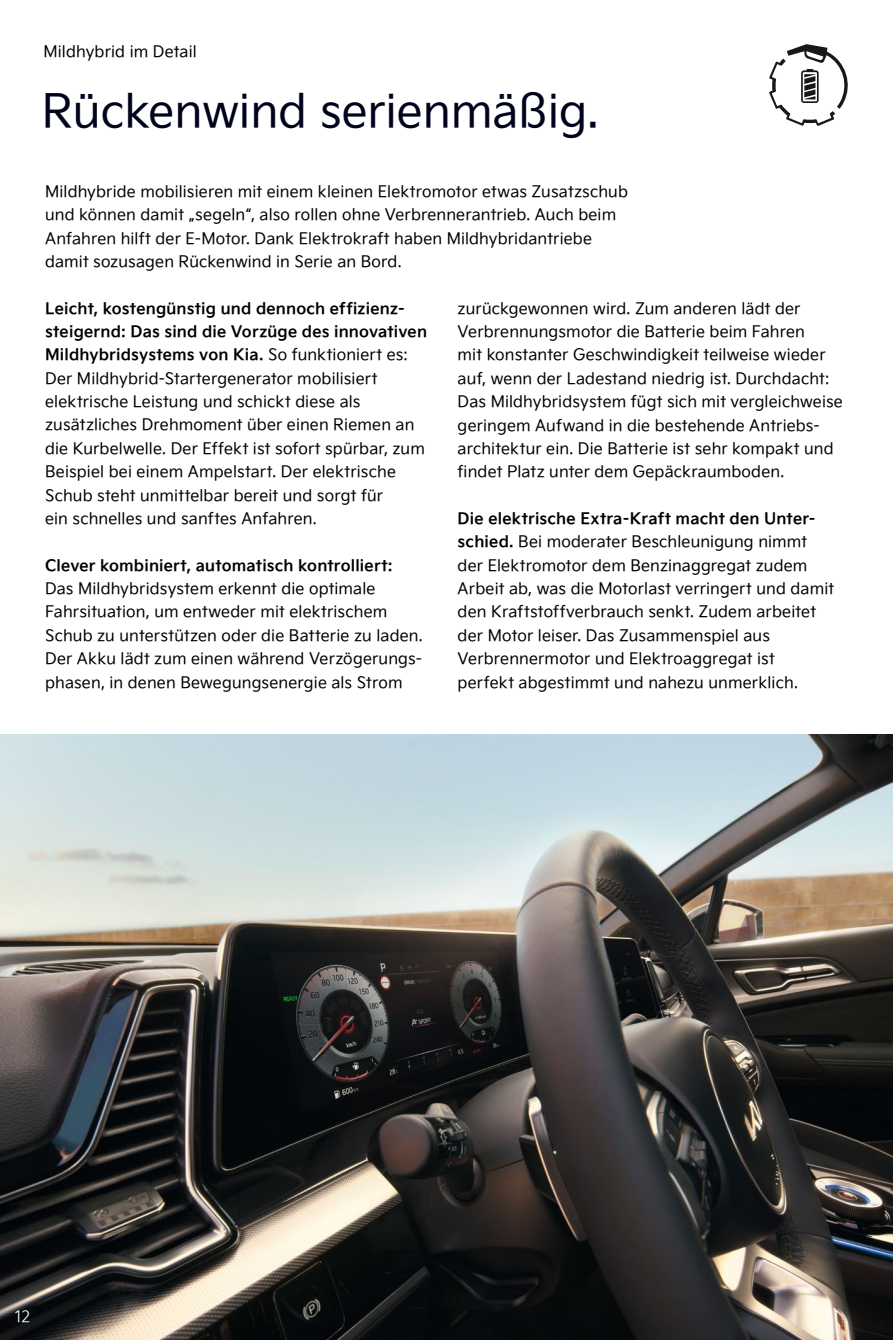
<style>
.page{position:relative;width:893px;height:1340px;background:#fff}
.page>*{position:absolute;margin:0;border:0;box-sizing:border-box;transform-origin:0 0}
.t1{font:45.5px "Kia Signature OTF Regular";color:#00031c}
.t2{font:15.75px/23.3px "Kia Signature OTF Regular";letter-spacing:.01em;color:#000}
.t3{font:15.75px/23.3px "Kia Signature OTF Bold";letter-spacing:.015em;color:#000}
.t4{font:15.75px "Kia Signature OTF Light";color:#fff}
.s1{font-family:"Kia Signature OTF Regular"}
.s2{font-family:"Kia Signature OTF Bold"}
</style>
<div class="page">
<img style="left:0;top:734px;width:893px;height:605px">
<svg style="left:769px;top:44px;width:79px;height:82px"></svg>
<p class="t2" style="left:44px;top:38px;width:155px">Mildhybrid im Detail</p>
<h1 class="t1" style="left:42px;top:77px;width:558px">Rückenwind serienmäßig.</h1>
<p class="t2" style="left:45px;top:179px;width:584px">Mildhybride mobilisieren mit einem kleinen Elektromotor etwas Zusatzschub und können damit „segeln“, also rollen ohne Verbrennerantrieb. Auch beim Anfahren hilft der E-Motor. Dank Elektrokraft haben Mildhybridantriebe damit sozusagen Rückenwind in Serie an Bord.</p>
<p class="t3" style="left:45px;top:295px;width:383px">Leicht, kostengünstig und dennoch effizienz&shy;steigernd: Das sind die Vorzüge des innovativen<br>Mildhybridsystems von Kia. <span class="s1">So funktioniert es:</span></p>
<p class="t2" style="left:45px;top:365px;width:381px">Der Mildhybrid-Startergenerator mobilisiert elektrische Leistung und schickt diese als zusätzliches Drehmoment über einen Riemen an die Kurbelwelle. Der Effekt ist sofort spürbar, zum Beispiel bei einem Ampelstart. Der elektrische Schub steht unmittelbar bereit und sorgt für<br>ein schnelles und sanftes Anfahren.</p>
<p class="t3" style="left:45px;top:552px;width:349px">Clever kombiniert, automatisch kontrolliert:</p>
<p class="t2" style="left:45px;top:576px;width:379px">Das Mildhybridsystem erkennt die optimale Fahrsituation, um entweder mit elektrischem Schub zu unterstützen oder die Batterie zu laden.<br>Der Akku lädt zum einen während Verzögerungs&shy;phasen, in denen Bewegungsenergie als Strom</p>
<p class="t2" style="left:458px;top:295px;width:387px">zurückgewonnen wird. Zum anderen lädt der Verbrennungsmotor die Batterie beim Fahren<br>mit konstanter Geschwindigkeit teilweise wieder auf, wenn der Ladestand niedrig ist. Durchdacht:<br>Das Mildhybridsystem fügt sich mit vergleichweise geringem Aufwand in die bestehende Antriebs&shy;architektur ein. Die Batterie ist sehr kompakt und findet Platz unter dem Gepäckraumboden.</p>
<p class="t3" style="left:458px;top:506px;width:359px">Die elektrische Extra-Kraft macht den Unter-</p>
<p class="t2" style="left:458px;top:529px;width:378px"><span class="s2">schied.</span> Bei moderater Beschleunigung nimmt der Elektromotor dem Benzinaggregat zudem Arbeit ab, was die Motorlast verringert und damit den Kraftstoffverbrauch senkt. Zudem arbeitet der Motor leiser. Das Zusammenspiel aus Verbrennermotor und Elektroaggregat ist perfekt abgestimmt und nahezu unmerklich.</p>
<p class="t4" style="left:15px;top:1304px;width:17px">12</p>
</div>
